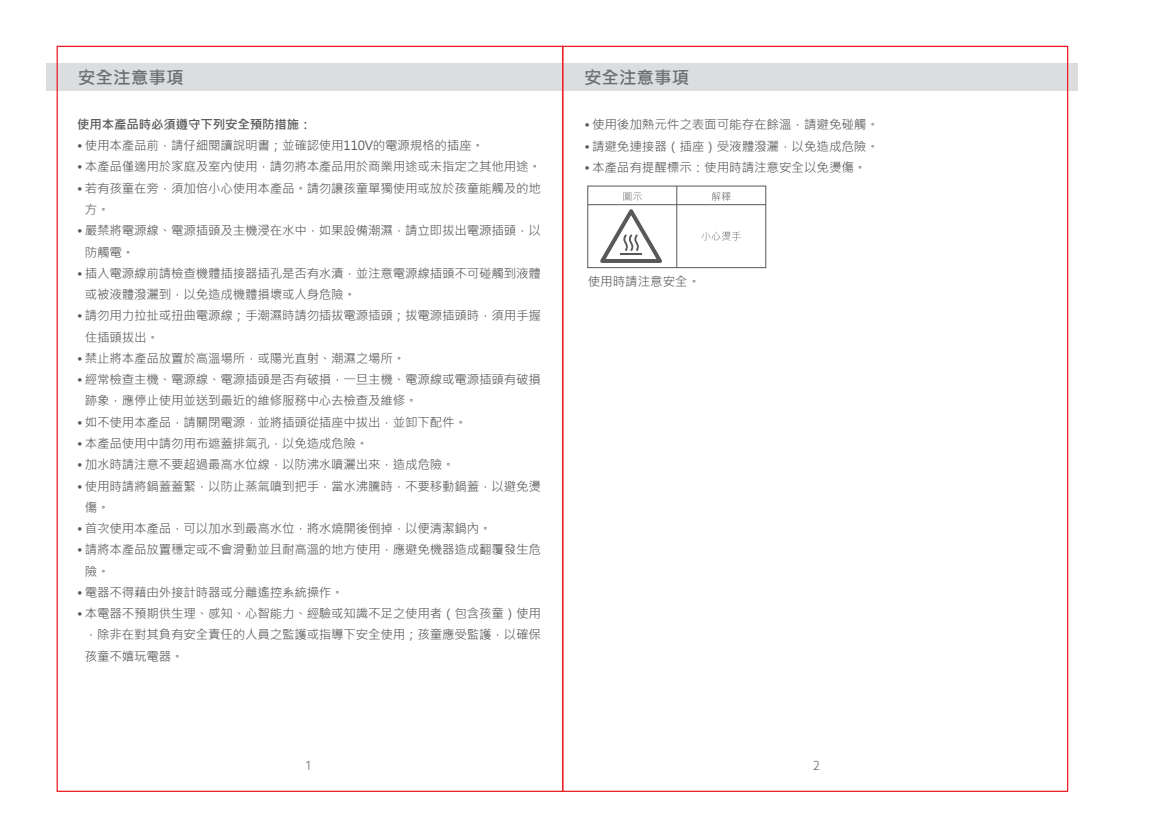
<style>
.page{position:relative;width:1150px;height:828px;background:#fff}
.page>*{position:absolute;margin:0;border:0;box-sizing:border-box;transform-origin:0 0}
.t1{font:700 17.5px "Microsoft Jheng Hei";color:#6c6d70}
.t2{font:12.5px/21.2px "Microsoft Jheng Hei";letter-spacing:-.015em;color:#57585a}
.t3{font:700 12.5px "Microsoft Jheng Hei";letter-spacing:-.015em;color:#57585a}
.t4{font:12.5px "Gen Sen Rounded TW L";color:#57585a}
</style>
<div class="page">
<div style="left:46px;top:63px;width:525px;height:28px;background:#dcdddf"></div>
<div style="left:552px;top:63px;width:525px;height:28px;background:#dcdddf"></div>
<svg style="left:600px;top:209px;width:62px;height:54px"></svg>
<svg style="left:701px;top:231px;width:39px;height:9px"></svg>
<svg style="left:623px;top:192px;width:18px;height:9px"></svg>
<svg style="left:711px;top:192px;width:19px;height:9px"></svg>
<div style="left:587px;top:185px;width:179px;height:83px;border:1px solid #57585a"></div>
<hr style="left:676px;top:186px;width:1px;height:81px;background:#57585a">
<hr style="left:587px;top:204px;width:178px;height:1px;background:#57585a">
<h1 class="t1" style="left:78px;top:66px;width:107px">安全注意事項</h1>
<p class="t3" style="left:77px;top:116px;width:236px">使用本產品時必須遵守下列安全預防措施：</p>
<p class="t2" style="left:77px;top:135px;width:408px">• 使用本產品前，請仔細閱讀說明書；並確認使用110V的電源規格的插座。</p>
<p class="t2" style="left:77px;top:156px;width:465px">• 本產品僅適用於家庭及室內使用，請勿將本產品用於商業用途或未指定之其他用途。</p>
<p class="t2" style="left:85px;top:177px;width:457px;text-indent:-8px">• 若有孩童在旁，須加倍小心使用本產品。請勿讓孩童單獨使用或放於孩童能觸及的地方。</p>
<p class="t2" style="left:85px;top:220px;width:457px;text-indent:-8px">• 嚴禁將電源線、電源插頭及主機浸在水中，如果設備潮濕，請立即拔出電源插頭，以防觸電。</p>
<p class="t2" style="left:85px;top:262px;width:457px;text-indent:-8px">• 插入電源線前請檢查機體插接器插孔是否有水漬，並注意電源線插頭不可碰觸到液體或被液體潑灑到，以免造成機體損壞或人身危險。</p>
<p class="t2" style="left:85px;top:305px;width:457px;text-indent:-8px">• 請勿用力拉扯或扭曲電源線；手潮濕時請勿插拔電源插頭；拔電源插頭時，須用手握住插頭拔出。</p>
<p class="t2" style="left:77px;top:347px;width:329px">• 禁止將本產品放置於高溫場所，或陽光直射、潮濕之場所。</p>
<p class="t2" style="left:85px;top:369px;width:457px;text-indent:-8px">• 經常檢查主機、電源線、電源插頭是否有破損，一旦主機、電源線或電源插頭有破損跡象，應停止使用並送到最近的維修服務中心去檢查及維修。</p>
<p class="t2" style="left:77px;top:411px;width:391px">• 如不使用本產品，請關閉電源，並將插頭從插座中拔出，並卸下配件。</p>
<p class="t2" style="left:77px;top:432px;width:292px">• 本產品使用中請勿用布遮蓋排氣孔，以免造成危險。</p>
<p class="t2" style="left:77px;top:454px;width:379px">• 加水時請注意不要超過最高水位線，以防沸水噴灑出來，造成危險。</p>
<p class="t2" style="left:85px;top:475px;width:457px;text-indent:-8px">• 使用時請將鍋蓋蓋緊，以防止蒸氣噴到把手，當水沸騰時，不要移動鍋蓋，以避免燙傷。</p>
<p class="t2" style="left:77px;top:517px;width:416px">• 首次使用本產品，可以加水到最高水位，將水燒開後倒掉，以便清潔鍋內。</p>
<p class="t2" style="left:85px;top:539px;width:457px;text-indent:-8px">• 請將本產品放置穩定或不會滑動並且耐高溫的地方使用，應避免機器造成翻覆發生危險。</p>
<p class="t2" style="left:77px;top:581px;width:268px">• 電器不得藉由外接計時器或分離遙控系統操作。</p>
<p class="t2" style="left:85px;top:602px;width:457px;text-align:justify;text-indent:-8px">• 本電器不預期供生理、感知、心智能力、經驗或知識不足之使用者（包含孩童）使用，除非在對其負有安全責任的人員之監護或指導下安全使用；孩童應受監護，以確保孩童不嬉玩電器。</p>
<p class="t4" style="left:305px;top:758px;width:8px">1</p>
<h1 class="t1" style="left:584px;top:66px;width:106px">安全注意事項</h1>
<p class="t2" style="left:584px;top:114px;width:296px">• 使用後加熱元件之表面可能存在餘溫，請避免碰觸。</p>
<p class="t2" style="left:584px;top:135px;width:296px">• 請避免連接器（插座）受液體潑灑，以免造成危險。</p>
<p class="t2" style="left:584px;top:156px;width:283px">• 本產品有提醒標示：使用時請注意安全以免燙傷。</p>
<p class="t2" style="left:587px;top:271px;width:114px">使用時請注意安全。</p>
<p class="t4" style="left:813px;top:758px;width:8px">2</p>
</div>
